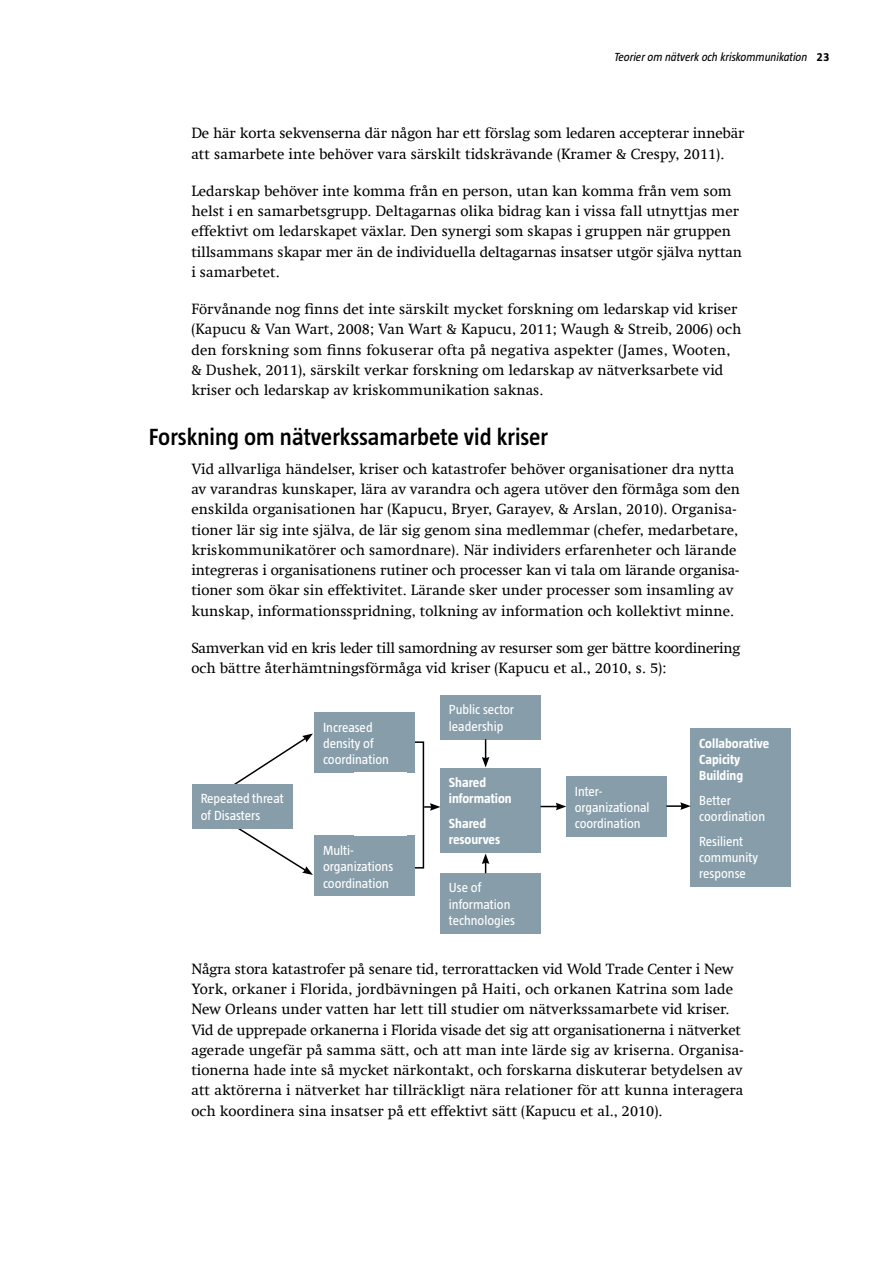
<style>
.page{position:relative;width:893px;height:1263px;background:#fff}
.page>*{position:absolute;margin:0;border:0;box-sizing:border-box;transform-origin:0 0}
.t1{font:600 24px "Taz";color:#000}
.t2{font:15px/20.2px "Swift Com";color:#000}
.t3{font:15px/20.2px "Swift Com";letter-spacing:-.02em;color:#000}
.t4{font:13.5px/16.2px "Taz";color:#fff}
.t5{font:700 13.5px/16.2px "Taz";color:#fff}
.t6{font:italic 12px "Taz";color:#000}
.s1{font-weight:700;font-style:normal}
</style>
<div class="page">
<div style="left:382px;top:741px;width:42px;height:127px;border:2px solid #000"></div>
<div style="left:315px;top:712px;width:100px;height:61px;background:#879eaa"></div>
<div style="left:315px;top:836px;width:100px;height:60px;background:#879eaa"></div>
<div style="left:440px;top:768px;width:101px;height:85px;background:#879eaa"></div>
<div style="left:440px;top:695px;width:101px;height:44px;background:#879eaa"></div>
<div style="left:440px;top:873px;width:101px;height:60px;background:#879eaa"></div>
<div style="left:566px;top:776px;width:100px;height:61px;background:#879eaa"></div>
<div style="left:691px;top:729px;width:100px;height:158px;background:#879eaa"></div>
<svg style="left:234px;top:733px;width:79px;height:54px"></svg>
<svg style="left:231px;top:823px;width:82px;height:52px"></svg>
<svg style="left:482px;top:739px;width:7px;height:28px"></svg>
<svg style="left:482px;top:853px;width:7px;height:20px"></svg>
<svg style="left:541px;top:803px;width:25px;height:7px"></svg>
<svg style="left:666px;top:802px;width:25px;height:8px"></svg>
<div style="left:192px;top:784px;width:100px;height:44px;background:#879eaa"></div>
<div style="left:355px;top:773px;width:52px;height:63px;background:#fff"></div>
<svg style="left:424px;top:803px;width:16px;height:8px"></svg>
<p class="t6" style="left:614px;top:50px;width:216px">Teorier om nätverk och kriskommunikation <span class="s1">23</span></p>
<p class="t2" style="left:191px;top:123px;width:555px">De här korta sekvenserna där någon har ett förslag som ledaren accepterar innebär att samarbete inte behöver vara särskilt tidskrävande (Kramer &amp; Crespy, 2011).</p>
<p class="t2" style="left:191px;top:181px;width:552px">Ledarskap behöver inte komma från en person, utan kan komma från vem som helst i en samarbetsgrupp. Deltagarnas olika bidrag kan i vissa fall utnyttjas mer effektivt om ledarskapet växlar. Den synergi som skapas i gruppen när gruppen tillsammans skapar mer än de individuella deltagarnas insatser utgör själva nyttan i samarbetet.</p>
<p class="t2" style="left:191px;top:299px;width:551px">Förvånande nog finns det inte särskilt mycket forskning om ledarskap vid kriser (Kapucu &amp; Van Wart, 2008; Van Wart &amp; Kapucu, 2011; Waugh &amp; Streib, 2006) och den forskning som finns fokuserar ofta på negativa aspekter (James, Wooten, &amp; Dushek, 2011), särskilt verkar forskning om ledarskap av nätverksarbete vid kriser och ledarskap av kriskommunikation saknas.</p>
<h1 class="t1" style="left:149px;top:424px;width:401px">Forskning om nätverkssamarbete vid kriser</h1>
<p class="t2" style="left:191px;top:459px;width:550px">Vid allvarliga händelser, kriser och katastrofer behöver organisationer dra nytta av varandras kunskaper, lära av varandra och agera utöver den förmåga som den enskilda organisationen har (Kapucu, Bryer, Garayev, &amp; Arslan, 2010). Organisa&shy;tioner lär sig inte själva, de lär sig genom sina medlemmar (chefer, medarbetare, kriskommunikatörer och samordnare). När individers erfarenheter och lärande integreras i organisationens rutiner och processer kan vi tala om lärande organisa&shy;tioner som ökar sin effektivitet. Lärande sker under processer som insamling av kunskap, informationsspridning, tolkning av information och kollektivt minne.</p>
<p class="t3" style="left:191px;top:638px;width:550px">Samverkan vid en kris leder till samordning av resurser som ger bättre koordinering och bättre återhämtningsförmåga vid kriser (Kapucu et al., 2010, s. 5):</p>
<p class="t4" style="left:201px;top:790px;width:85px">Repeated threat of Disasters</p>
<p class="t4" style="left:323px;top:719px;width:67px">Increased density of coordination</p>
<p class="t4" style="left:323px;top:842px;width:72px">Multi&shy;organizations coordination</p>
<p class="t4" style="left:449px;top:701px;width:67px">Public sector leadership</p>
<p class="t5" style="left:449px;top:774px;width:64px">Shared information</p>
<p class="t5" style="left:449px;top:815px;width:53px">Shared resourves</p>
<p class="t4" style="left:449px;top:880px;width:68px">Use of information technologies</p>
<p class="t4" style="left:575px;top:783px;width:76px">Inter&shy;organizational coordination</p>
<p class="t5" style="left:699px;top:735px;width:71px">Collaborative<br>Capicity<br>Building</p>
<p class="t4" style="left:699px;top:792px;width:67px">Better coordination</p>
<p class="t4" style="left:699px;top:833px;width:60px">Resilient community response</p>
<p class="t2" style="left:191px;top:958px;width:554px">Några stora katastrofer på senare tid, terrorattacken vid Wold Trade Center i New York, orkaner i Florida, jordbävningen på Haiti, och orkanen Katrina som lade New Orleans under vatten har lett till studier om nätverkssamarbete vid kriser.<br>Vid de upprepade orkanerna i Florida visade det sig att organisationerna i nätverket agerade ungefär på samma sätt, och att man inte lärde sig av kriserna. Organisa&shy;tionerna hade inte så mycket närkontakt, och forskarna diskuterar betydelsen av att aktörerna i nätverket har tillräckligt nära relationer för att kunna interagera och koordinera sina insatser på ett effektivt sätt (Kapucu et al., 2010).</p>
</div>
